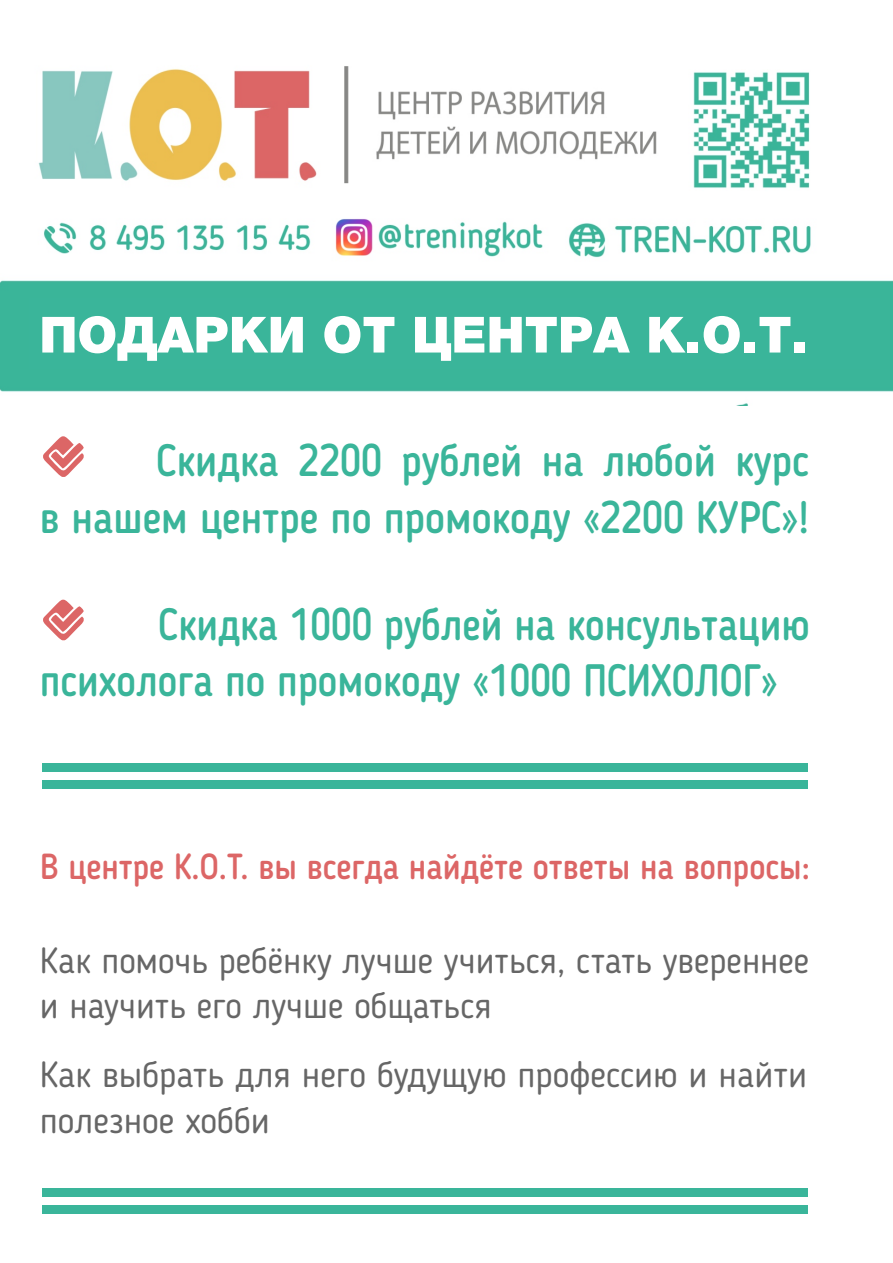
<style>
.page{position:relative;width:893px;height:1263px;background:#fff}
.page>*{position:absolute;margin:0;border:0;box-sizing:border-box;transform-origin:0 0}
.t1{font:900 50.1px "Helvetica Neue Cyr";color:#fff}
.t2{font:500 45px/56.7px "Blogger Sans";color:#3ab59a;scale:.88 1}
.t3{font:500 45px/56.7px "Blogger Sans";color:#3ab59a;text-align:right;scale:.9 1}
.t4{font:36px/45.3px "Blogger Sans";color:#666}
.t5{font:500 36px "Blogger Sans";color:#dc6666;scale:.91 1}
</style>
<div class="page">
<img style="left:693px;top:72px;width:117px;height:116px">
<img style="left:38px;top:66px;width:619px;height:118px">
<img style="left:43px;top:218px;width:768px;height:40px">
<img style="left:0;top:280px;width:893px;height:125px">
<div style="left:29px;top:298px;width:851px;height:70px;background:#3ab59a"></div>
<svg style="left:43px;top:436px;width:41px;height:41px"></svg>
<svg style="left:43px;top:600px;width:41px;height:40px"></svg>
<div style="left:43px;top:763px;width:765px;height:8px;background:#3ab59a"></div>
<div style="left:43px;top:780px;width:765px;height:8px;background:#3ab59a"></div>
<div style="left:43px;top:1188px;width:765px;height:9px;background:#3ab59a"></div>
<div style="left:43px;top:1205px;width:765px;height:9px;background:#3ab59a"></div>
<h1 class="t1" style="left:39px;top:317px;width:770px">ПОДАРКИ ОТ ЦЕНТРА К.О.Т.</h1>
<p class="t3" style="left:40px;top:436px;width:856px">Скидка 2200 рублей на любой курс<br>в нашем центре по промокоду «2200 КУРС»!</p>
<p class="t2" style="left:40px;top:600px;width:876px;text-indent:119px">Скидка 1000 рублей на консультацию психолога по промокоду «1000 ПСИХОЛОГ»</p>
<p class="t5" style="left:40px;top:852px;width:847px">В центре К.О.Т. вы всегда найдёте ответы на вопросы:</p>
<p class="t4" style="left:40px;top:940px;width:771px">Как помочь ребёнку лучше учиться, стать увереннее и научить его лучше общаться</p>
<p class="t4" style="left:40px;top:1055px;width:769px">Как выбрать для него будущую профессию и найти полезное хобби</p>
</div>
